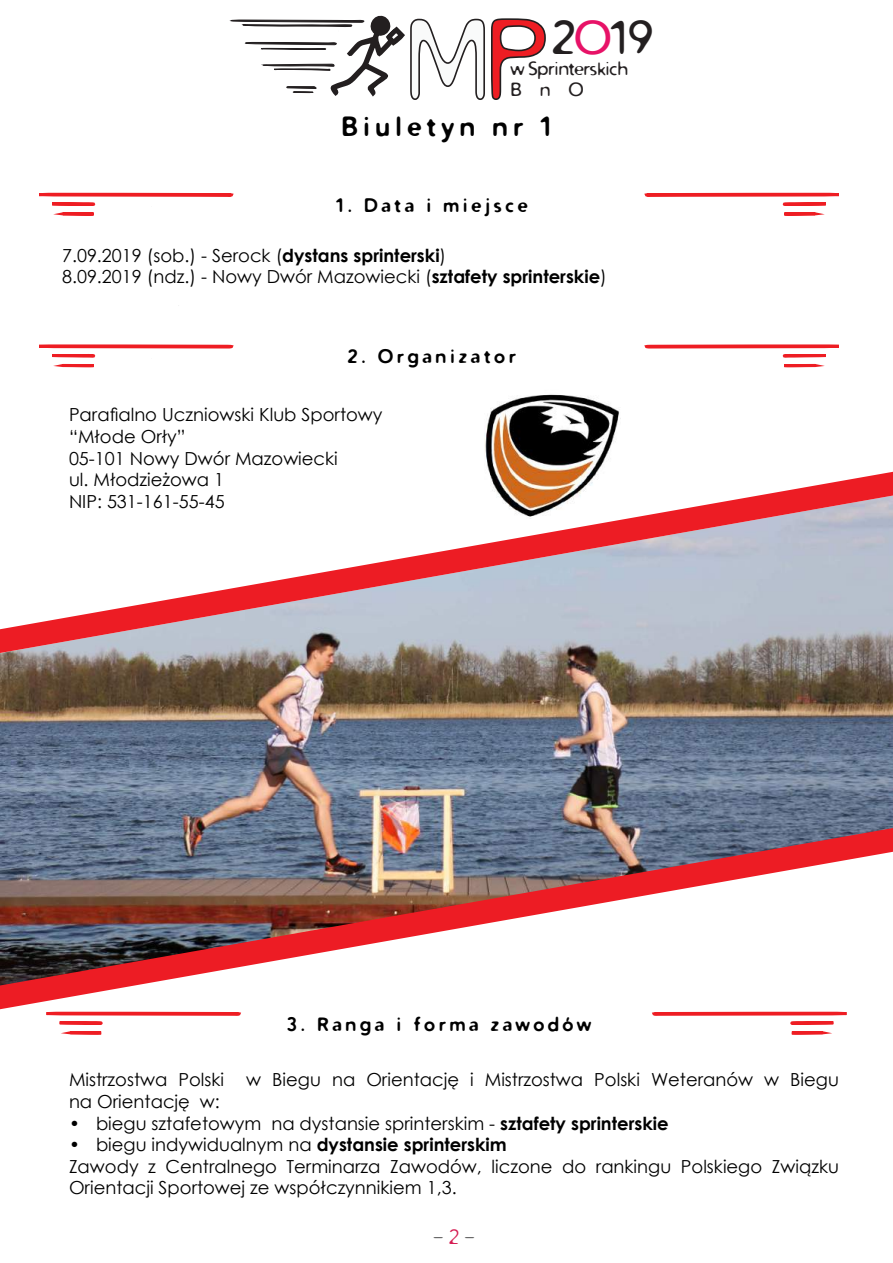
<style>
.page{position:relative;width:893px;height:1263px;background:#fff}
.page>*{position:absolute;margin:0;border:0;box-sizing:border-box;transform-origin:0 0}
.t1{font:46.2px "Distro";color:#231f20}
.t2{font:700 25.5px "Distro";letter-spacing:.24em;color:#000}
.t3{font:300 21px "Distro";color:#000}
.t4{font:18.6px/20.5px "Distro";color:#231f20}
.t5{font:18px/21.6px "Century Gothic";color:#000}
.t6{font:700 18px "Distro";letter-spacing:.24em;color:#000}
.s1{color:#e71267}
.s2{font-weight:700}
.s3{color:#d51d53}
</style>
<div class="page">
<svg style="left:230px;top:15px;width:316px;height:85px"></svg>
<img style="left:0;top:653px;width:893px;height:175px">
<img style="left:0;top:828px;width:893px;height:181px">
<svg style="left:0;top:472px;width:893px;height:181px"></svg>
<img style="left:485px;top:394px;width:136px;height:125px">
<svg style="left:39px;top:192px;width:195px;height:24px"></svg>
<svg style="left:644px;top:192px;width:195px;height:24px"></svg>
<svg style="left:39px;top:344px;width:195px;height:24px"></svg>
<svg style="left:644px;top:344px;width:195px;height:24px"></svg>
<svg style="left:46px;top:1011px;width:195px;height:24px"></svg>
<svg style="left:652px;top:1011px;width:195px;height:24px"></svg>
<h1 class="t1" style="left:551px;top:9px;width:103px">2<span class="s1">O</span>19</h1>
<p class="t4" style="left:511px;top:58px;width:119px">w Sprinterskich<br>BnO</p>
<h2 class="t2" style="left:342px;top:109px;width:211px">Biuletyn nr 1</h2>
<p class="t6" style="left:336px;top:193px;width:192px">1. Data i miejsce</p>
<p class="t5" style="left:62px;top:244px;width:546px">7.09.2019 (sob.) - Serock (<span class="s2">dystans sprinterski</span>)<br>8.09.2019 (ndz.) - Nowy Dwór Mazowiecki (<span class="s2">sztafety sprinterskie</span>)</p>
<p class="t6" style="left:347px;top:345px;width:169px">2. Organizator</p>
<p class="t5" style="left:69px;top:404px;width:315px">Parafialno Uczniowski Klub Sportowy “Młode Orły”<br>05-101 Nowy Dwór Mazowiecki<br>ul. Młodzieżowa 1<br>NIP: 531-161-55-45</p>
<p class="t6" style="left:287px;top:1012px;width:305px">3. Ranga i forma zawodów</p>
<p class="t5" style="left:69px;top:1069px;width:771px">Mistrzostwa Polski w Biegu na Orientację i Mistrzostwa Polski Weteranów w Biegu na Orientację w:</p>
<p class="t5" style="left:69px;top:1112px;width:601px">• biegu sztafetowym na dystansie sprinterskim - <span class="s2">sztafety sprinterskie</span></p>
<p class="t5" style="left:69px;top:1133px;width:771px">• biegu indywidualnym na <span class="s2">dystansie sprinterskim<br></span>Zawody z Centralnego Terminarza Zawodów, liczone do rankingu Polskiego Związku<br>Orientacji Sportowej ze współczynnikiem 1,3.</p>
<p class="t3" style="left:432px;top:1224px;width:45px">- <span class="s3">2</span> -</p>
</div>
